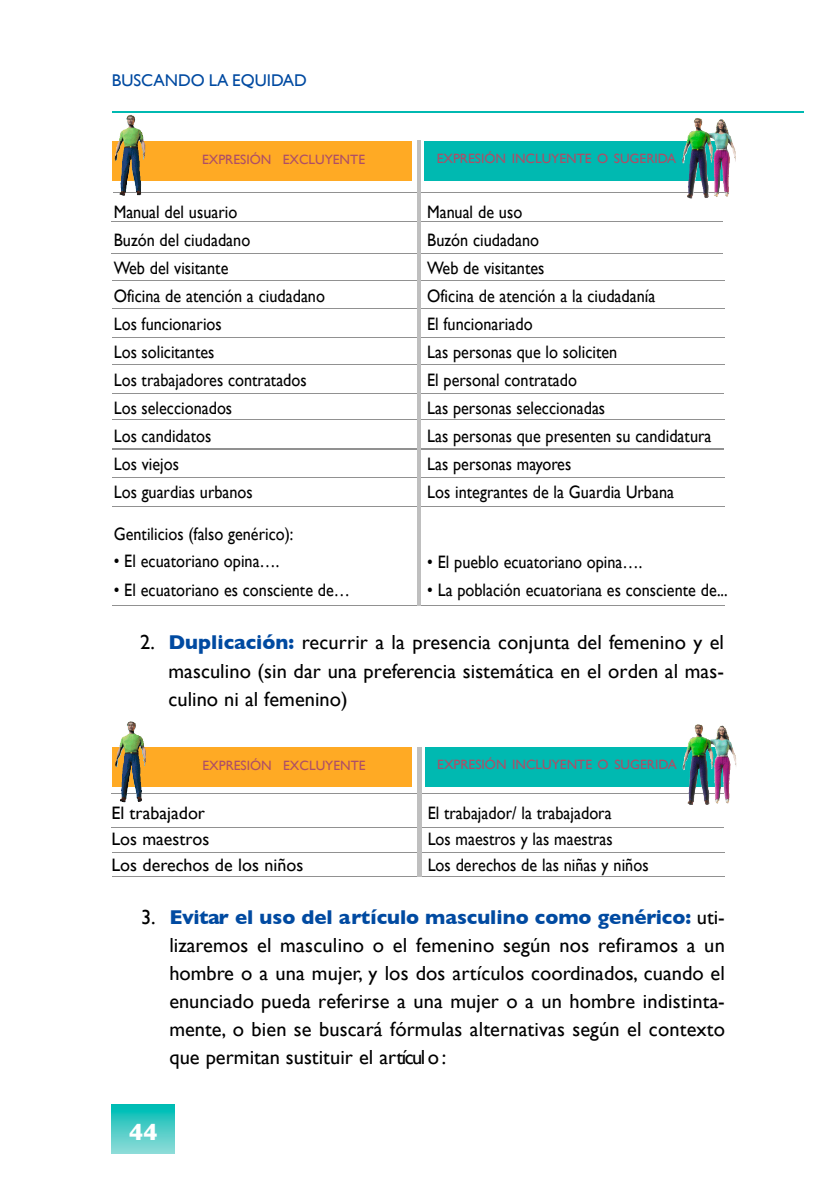
<style>
.page{position:relative;width:840px;height:1190px;background:#fff}
.page>*{position:absolute;margin:0;border:0;box-sizing:border-box;transform-origin:0 0}
.t1{font:700 24px "Gill Sans";color:#fff}
.t2{font:20.4px/28px "Gill Sans";letter-spacing:.005em;color:#000;text-align:justify}
.t3{font:18px/28px "Gill Sans";color:#000;scale:.9 1}
.t4{font:18px/26.2px "Gill Sans";color:#000}
.t5{font:17px "Gill Sans";color:#004aa1}
.t6{font:13.4px "Gill Sans";color:#ad4e67}
.s1{font-weight:700;color:#004aa1}
</style>
<div class="page">
<hr style="left:112px;top:111px;width:692px;height:2px;background:#00b9b1">
<img style="left:112px;top:1104px;width:62px;height:50px">
<hr style="left:111px;top:221px;width:612px;height:1px;background:#919191">
<hr style="left:114px;top:192px;width:612px;height:1px;background:#919191">
<hr style="left:111px;top:253px;width:612px;height:1px;background:#919191">
<hr style="left:112px;top:280px;width:612px;height:1px;background:#919191">
<hr style="left:112px;top:308px;width:612px;height:1px;background:#919191">
<hr style="left:112px;top:337px;width:612px;height:1px;background:#919191">
<hr style="left:112px;top:364px;width:612px;height:1px;background:#919191">
<hr style="left:112px;top:419px;width:612px;height:1px;background:#919191">
<hr style="left:112px;top:393px;width:612px;height:1px;background:#919191">
<hr style="left:112px;top:448px;width:612px;height:1px;background:#919191">
<hr style="left:112px;top:477px;width:612px;height:1px;background:#919191">
<hr style="left:112px;top:506px;width:612px;height:1px;background:#919191">
<hr style="left:112px;top:605px;width:612px;height:1px;background:#919191">
<hr style="left:111px;top:827px;width:613px;height:1px;background:#919191">
<hr style="left:112px;top:852px;width:612px;height:1px;background:#919191">
<hr style="left:112px;top:876px;width:612px;height:1px;background:#919191">
<hr style="left:111px;top:793px;width:613px;height:1px;background:#919191">
<div style="left:112px;top:141px;width:300px;height:39px;background:#ffaa24"></div>
<div style="left:424px;top:141px;width:302px;height:39px;background:#00b9b1"></div>
<img style="left:119px;top:115px;width:26px;height:81px">
<img style="left:697px;top:118px;width:39px;height:79px">
<hr style="left:417px;top:141px;width:3px;height:465px;background:#bfbfbf">
<div style="left:112px;top:747px;width:300px;height:40px;background:#ffaa24"></div>
<div style="left:425px;top:747px;width:301px;height:40px;background:#00b9b1"></div>
<img style="left:120px;top:721px;width:26px;height:82px">
<img style="left:698px;top:724px;width:38px;height:80px">
<hr style="left:417px;top:747px;width:4px;height:129px;background:#bfbfbf">
<p class="t5" style="left:112px;top:70px;width:196px">BUSCANDO LA EQUIDAD</p>
<p class="t6" style="left:202px;top:151px;width:165px">EXPRESIÓN EXCLUYENTE</p>
<p class="t6" style="left:437px;top:150px;width:241px">EXPRESIÓN INCLUYENTE O SUGERIDA</p>
<p class="t3" style="left:114px;top:198px;width:236px">Manual del usuario<br>Buzón del ciudadano<br>Web del visitante<br>Oficina de atención a ciudadano<br>Los funcionarios<br>Los solicitantes<br>Los trabajadores contratados<br>Los seleccionados<br>Los candidatos<br>Los viejos<br>Los guardias urbanos</p>
<p class="t3" style="left:114px;top:519px;width:201px">Gentilicios (falso genérico):</p>
<p class="t3" style="left:114px;top:547px;width:186px">• El ecuatoriano opina….</p>
<p class="t3" style="left:114px;top:575px;width:264px">• El ecuatoriano es consciente de…</p>
<p class="t3" style="left:427px;top:198px;width:317px">Manual de uso<br>Buzón ciudadano<br>Web de visitantes<br>Oficina de atención a la ciudadanía<br>El funcionariado<br>Las personas que lo soliciten<br>El personal contratado<br>Las personas seleccionadas<br>Las personas que presenten su candidatura<br>Las personas mayores<br>Los integrantes de la Guardia Urbana</p>
<p class="t3" style="left:427px;top:548px;width:241px">• El pueblo ecuatoriano opina….</p>
<p class="t3" style="left:427px;top:576px;width:335px">• La población ecuatoriana es consciente de...</p>
<p class="t2" style="left:168px;top:628px;width:557px;text-indent:-28px">2. <span class="s1">Duplicación:</span> recurrir a la presencia conjunta del femenino y el masculino (sin dar una preferencia sistemática en el orden al mas&shy;culino ni al femenino)</p>
<p class="t6" style="left:203px;top:758px;width:165px">EXPRESIÓN EXCLUYENTE</p>
<p class="t6" style="left:437px;top:757px;width:241px">EXPRESIÓN INCLUYENTE O SUGERIDA</p>
<p class="t4" style="left:111px;top:800px;width:193px">El trabajador<br>Los maestros<br>Los derechos de los niños</p>
<p class="t3" style="left:428px;top:800px;width:247px;line-height:26px">El trabajador/ la trabajadora<br>Los maestros y las maestras<br>Los derechos de las niñas y niños</p>
<p class="t2" style="left:169px;top:903px;width:557px;text-indent:-28px">3. <span class="s1">E v it ar el uso del artículo masculino como genérico:</span> uti&shy;lizaremos el masculino o el femenino según nos refiramos a un hombre o a una mujer, y los dos artículos coordinados, cuando el enunciado pueda referirse a una mujer o a un hombre indistinta&shy;mente, o bien se buscará fórmulas alternativas según el contexto que permitan sustituir el artícul o :</p>
<h1 class="t1" style="left:129px;top:1118px;width:30px">44</h1>
</div>
